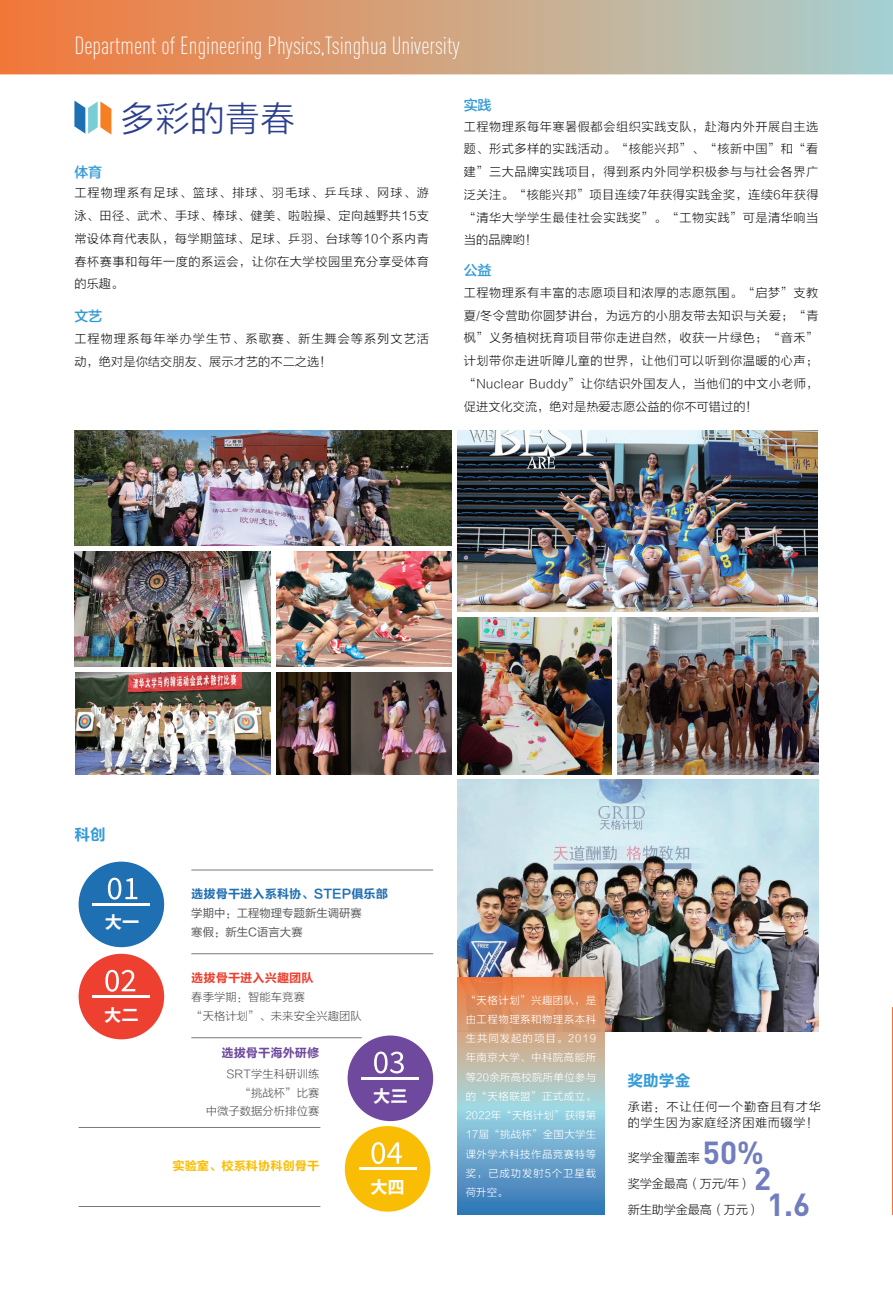
<style>
.page{position:relative;width:893px;height:1290px;background:#fff}
.page>*{position:absolute;margin:0;border:0;box-sizing:border-box;transform-origin:0 0}
.t1{font:35px "FZLTXHK";color:#2b3f8e}
.t2{font:700 31.5px "DIN";color:#717dbd}
.t3{font:300 24.5px "DIN Cond";color:#fff}
.t4{font:17.32px "FZLTCHJW GB1 0";color:#fff}
._00{font:15.75px "FZLTCHJW GB1 0";color:#359bd6}
.t5{font:14px "FZLTZHK GBK1 0";letter-spacing:-.02em;color:#359bd6}
.t6{font:12.25px/22.8px "FZLTXHK";letter-spacing:.025em;color:#231f20;text-align:justify}
.t7{font:12.25px/22.8px "FZLTXHK";letter-spacing:.075em;color:#231f20}
.t8{font:12.25px "FZLTCHJW GB1 0";color:#1f6fb3}
.t9{font:12.25px "FZLTCHJW GB1 0";color:#fabd05}
.t10{font:12.25px "FZLTXHK";letter-spacing:-.02em;color:#231f20}
.t11{font:12.25px "FZLTCHJW GB1 0";color:#ed4030}
.t12{font:12.25px "FZLTCHJW GB1 0";color:#6f499d}
.t13{font:11.38px "FZLTXHK";color:#57585a}
.t14{font:11.38px "FZLTHJW GB1 0";color:#57585a}
.t15{font:10.5px/19.2px "FZLTXHK";letter-spacing:.04em;color:#fff;text-align:justify}
</style>
<div class="page">
<div style="left:0;top:0;width:893px;height:208px;background:linear-gradient(to right,#f57837,#a9d1cf)"></div>
<svg style="left:0;top:74px;width:893px;height:403px"></svg>
<hr style="left:892px;top:1007px;width:1px;height:207px;background:#f27436">
<img style="left:457px;top:780px;width:362px;height:252px">
<img style="left:74px;top:551px;width:196px;height:115px">
<img style="left:74px;top:431px;width:377px;height:115px">
<img style="left:276px;top:672px;width:175px;height:102px">
<img style="left:75px;top:672px;width:195px;height:102px">
<img style="left:457px;top:431px;width:360px;height:181px">
<img style="left:276px;top:551px;width:175px;height:115px">
<img style="left:457px;top:617px;width:154px;height:157px">
<img style="left:617px;top:617px;width:202px;height:157px">
<hr style="left:191px;top:870px;width:242px;height:1px;background:#76787b">
<hr style="left:191px;top:953px;width:242px;height:1px;background:#76787b">
<hr style="left:191px;top:1037px;width:171px;height:1px;background:#76787b">
<hr style="left:79px;top:1127px;width:241px;height:1px;background:#76787b">
<hr style="left:79px;top:1206px;width:241px;height:1px;background:#76787b">
<div style="left:345px;top:1126px;width:85px;height:85px;background:#fabd05;border-radius:50%"></div>
<div style="left:348px;top:1035px;width:85px;height:86px;background:#6f499d;border-radius:50%"></div>
<div style="left:79px;top:954px;width:85px;height:85px;background:#ed4030;border-radius:50%"></div>
<div style="left:79px;top:861px;width:85px;height:86px;background:#1f6fb3;border-radius:50%"></div>
<hr style="left:359px;top:1167px;width:57px;height:3px;background:#fff">
<hr style="left:362px;top:1077px;width:57px;height:2px;background:#fff">
<hr style="left:93px;top:995px;width:57px;height:3px;background:#fff">
<hr style="left:93px;top:903px;width:57px;height:2px;background:#fff">
<svg style="left:371px;top:1142px;width:31px;height:22px"></svg>
<svg style="left:374px;top:1051px;width:30px;height:22px"></svg>
<svg style="left:105px;top:970px;width:30px;height:22px"></svg>
<svg style="left:108px;top:878px;width:29px;height:21px"></svg>
<svg style="left:74px;top:101px;width:37px;height:34px"></svg>
<svg style="left:457px;top:977px;width:148px;height:238px;background:#9ea6a8"></svg>
<p class="t3" style="left:74px;top:32px;width:387px">Department of Engineering Physics,Tsinghua University</p>
<p class="t5" style="left:74px;top:164px;width:29px">体育</p>
<p class="t1" style="left:120px;top:100px;width:177px">多彩的青春</p>
<p class="t6" style="left:74px;top:182px;width:356px">工程物理系有足球、篮球、排球、羽毛球、乒乓球、网球、游泳、田径、武术、手球、棒球、健美、啦啦操、定向越野共15支常设体育代表队，每学期篮球、足球、乒羽、台球等10个系内青春杯赛事和每年一度的系运会，让你在大学校园里充分享受体育的乐趣。</p>
<p class="t5" style="left:74px;top:308px;width:29px">文艺</p>
<p class="t7" style="left:74px;top:327px;width:356px">工程物理系每年举办学生节、系歌赛、新生舞会等系列文艺活动，绝对是你结交朋友、展示才艺的不二之选！</p>
<p class="t5" style="left:464px;top:97px;width:29px">实践</p>
<p class="t6" style="left:464px;top:115px;width:356px">工程物理系每年寒暑假都会组织实践支队，赴海内外开展自主选题、形式多样的实践活动。“核能兴邦”、“核新中国”和“看建”三大品牌实践项目，得到系内外同学积极参与与社会各界广泛关注。“核能兴邦”项目连续7年获得实践金奖，连续6年获得“清华大学学生最佳社会实践奖”。“工物实践”可是清华响当当的品牌哟！</p>
<p class="t5" style="left:464px;top:262px;width:29px">公益</p>
<p class="t6" style="left:464px;top:281px;width:356px">工程物理系有丰富的志愿项目和浓厚的志愿氛围。“启梦”支教夏/冬令营助你圆梦讲台，为远方的小朋友带去知识与关爱；“青枫”义务植树抚育项目带你走进自然，收获一片绿色；“音禾”计划带你走进听障儿童的世界，让他们可以听到你温暖的心声；“Nuclear Buddy”让你结识外国友人，当他们的中文小老师，促进文化交流，绝对是热爱志愿公益的你不可错过的！</p>
<p class="_00" style="left:74px;top:826px;width:33px">科创</p>
<p class="t4" style="left:105px;top:913px;width:36px">大一</p>
<p class="t4" style="left:104px;top:1005px;width:36px">大二</p>
<p class="t8" style="left:191px;top:886px;width:198px">选拔骨干进入系科协、STEP俱乐部</p>
<p class="t14" style="left:191px;top:907px;width:172px">学期中：工程物理专题新生调研赛</p>
<p class="t14" style="left:191px;top:925px;width:113px">寒假：新生C语言大赛</p>
<p class="t11" style="left:191px;top:971px;width:124px">选拔骨干进入兴趣团队</p>
<p class="t13" style="left:191px;top:991px;width:115px">春季学期：智能车竞赛</p>
<p class="t13" style="left:191px;top:1009px;width:172px">“天格计划”、未来安全兴趣团队</p>
<p class="t12" style="left:221px;top:1046px;width:99px">选拔骨干海外研修</p>
<p class="t13" style="left:226px;top:1068px;width:95px">SRT学生科研训练</p>
<p class="t13" style="left:240px;top:1086px;width:81px">“挑战杯”比赛</p>
<p class="t13" style="left:206px;top:1105px;width:115px">中微子数据分析排位赛</p>
<p class="t9" style="left:172px;top:1158px;width:148px">实验室、校系科协科创骨干</p>
<p class="t4" style="left:373px;top:1087px;width:36px">大三</p>
<p class="t4" style="left:370px;top:1177px;width:36px">大四</p>
<p class="t15" style="left:466px;top:990px;width:132px">“天格计划”兴趣团队，是由工程物理系和物理系本科生共同发起的项目。2019年南京大学、中科院高能所等20余所高校院所单位参与的“天格联盟”正式成立。2022年“天格计划”获得第17届“挑战杯”全国大学生课外学术科技作品竞赛特等奖，已成功发射5个卫星载荷升空。</p>
<p class="_00" style="left:627px;top:1072px;width:64px">奖助学金</p>
<p class="t6" style="left:628px;top:1099px;width:195px;line-height:15.8px">承诺：不让任何一个勤奋且有才华的学生因为家庭经济困难而辍学！</p>
<p class="t6" style="left:628px;top:1147px;width:74px">奖学金覆盖率</p>
<p class="t2" style="left:703px;top:1132px;width:62px">50%</p>
<p class="t6" style="left:628px;top:1173px;width:125px">奖学金最高（万元/年）</p>
<p class="t2" style="left:754px;top:1158px;width:19px">2</p>
<p class="t10" style="left:628px;top:1203px;width:134px">新生助学金最高（万元）</p>
<p class="t2" style="left:767px;top:1184px;width:45px">1.6</p>
</div>
